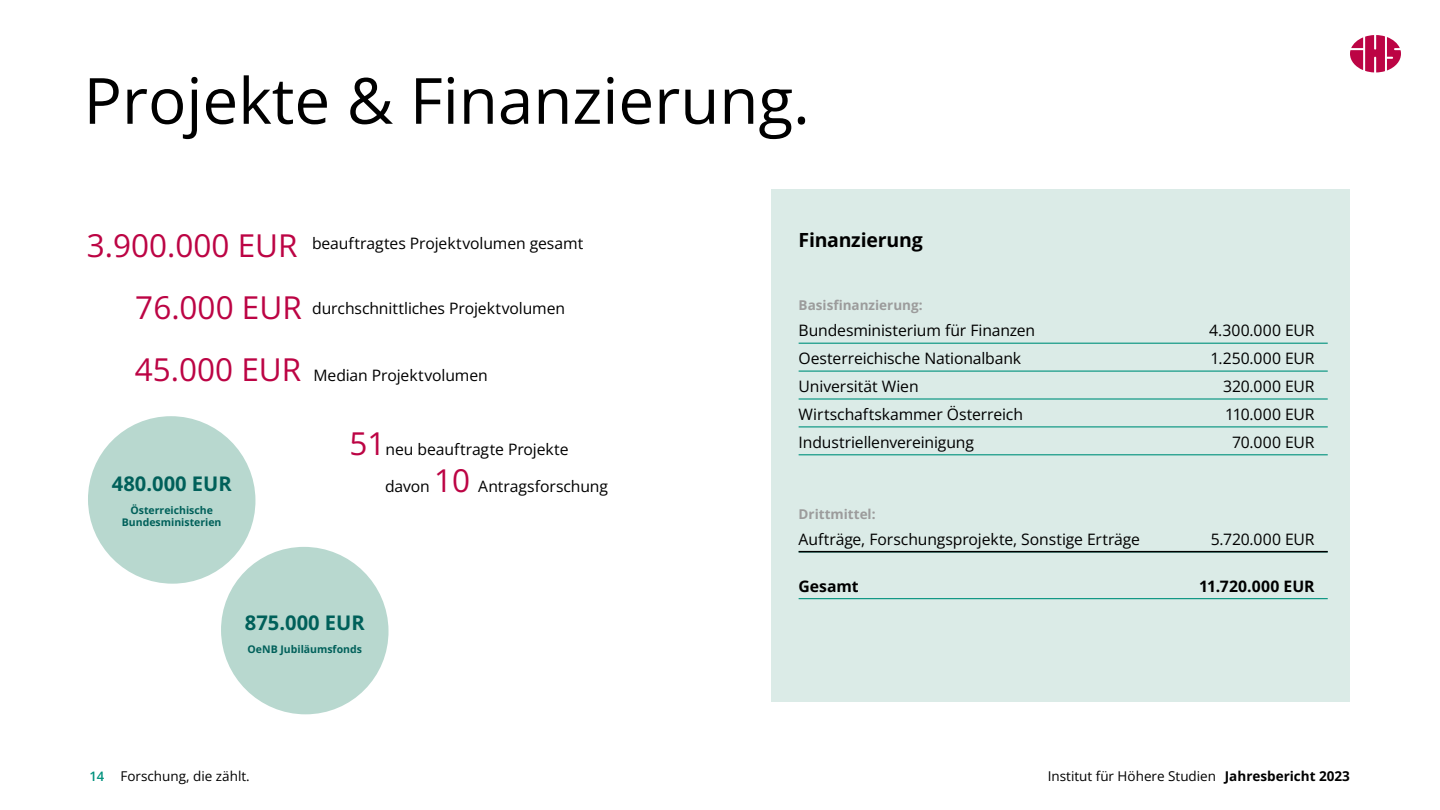
<style>
.page{position:relative;width:1440px;height:810px;background:#fff}
.page>*{position:absolute;margin:0;border:0;box-sizing:border-box;transform-origin:0 0}
.t1{font:63.75px "Open Sans";color:#000}
.t2{font:700 20.17px "Open Sans";color:#00605a}
.t3{font:700 19.5px "Open Sans";letter-spacing:-.015em;color:#000}
.t4{font:15.75px "Open Sans";letter-spacing:-.01em;color:#000}
.t5{font:700 15.75px "Open Sans";color:#000}
.t6{font:15.75px "Open Sans";letter-spacing:.01em;color:#000}
.t7{font:13.5px "Open Sans";color:#000}
.t8{font:700 13.5px "Open Sans";color:#9c9c9c}
.t9{font:700 10.5px/12px "Open Sans";color:#00605a;text-align:center}
.s1{font-size:31.5px;color:#bc0444}
.s2{font-weight:600;font-size:13.05px;color:#00917d}
.s3{font-weight:700}
</style>
<div class="page">
<svg style="left:1350px;top:35px;width:51px;height:37px"></svg>
<div style="left:772px;top:189px;width:578px;height:513px;background:#dbebe7"></div>
<svg style="left:88px;top:416px;width:301px;height:298px"></svg>
<hr style="left:799px;top:343px;width:529px;height:1px;background:#00917d">
<hr style="left:799px;top:371px;width:529px;height:1px;background:#00917d">
<hr style="left:799px;top:398px;width:529px;height:2px;background:#00917d">
<hr style="left:799px;top:426px;width:529px;height:1px;background:#00917d">
<hr style="left:799px;top:454px;width:529px;height:1px;background:#00917d">
<hr style="left:799px;top:598px;width:529px;height:1px;background:#00917d">
<hr style="left:799px;top:551px;width:529px;height:1px;background:#000">
<h1 class="t1" style="left:84px;top:57px;width:728px">Projekte &amp; Finanzierung.</h1>
<p class="t4" style="left:87px;top:233px;width:498px"><span class="s1">3.900.000 EUR</span> beauftragtes Projektvolumen gesamt</p>
<p class="t4" style="left:135px;top:297px;width:431px"><span class="s1">76.000 EUR</span> durchschnittliches Projektvolumen</p>
<p class="t4" style="left:135px;top:365px;width:354px"><span class="s1">45.000 EUR</span> Median Projektvolumen</p>
<p class="t2" style="left:112px;top:470px;width:121px">480.000 EUR</p>
<p class="t9" style="left:122px;top:504px;width:101px">Österreichische<br>Bundesministerien</p>
<p class="t4" style="left:350px;top:438px;width:221px"><span class="s1">51</span>neu beauftragte Projekte</p>
<p class="t4" style="left:385px;top:475px;width:225px">davon <span class="s1">10</span> Antragsforschung</p>
<p class="t2" style="left:245px;top:609px;width:121px">875.000 EUR</p>
<p class="t9" style="left:248px;top:643px;width:116px">OeNB Jubiläumsfonds</p>
<p class="t3" style="left:799px;top:227px;width:126px">Finanzierung</p>
<p class="t8" style="left:799px;top:296px;width:126px">Basisfinanzierung:</p>
<p class="t4" style="left:799px;top:320px;width:238px">Bundesministerium für Finanzen</p>
<p class="t6" style="left:1209px;top:320px;width:107px">4.300.000 EUR</p>
<p class="t4" style="left:799px;top:348px;width:224px">Oesterreichische Nationalbank</p>
<p class="t4" style="left:1211px;top:348px;width:106px">1.250.000 EUR</p>
<p class="t4" style="left:799px;top:376px;width:122px">Universität Wien</p>
<p class="t4" style="left:1223px;top:376px;width:93px">320.000 EUR</p>
<p class="t4" style="left:799px;top:403px;width:226px">Wirtschaftskammer Österreich</p>
<p class="t4" style="left:1225px;top:403px;width:91px">110.000 EUR</p>
<p class="t4" style="left:799px;top:431px;width:177px">Industriellenvereinigung</p>
<p class="t4" style="left:1232px;top:431px;width:84px">70.000 EUR</p>
<p class="t8" style="left:799px;top:504px;width:78px">Drittmittel:</p>
<p class="t4" style="left:799px;top:528px;width:343px">Aufträge, Forschungsprojekte, Sonstige Erträge</p>
<p class="t4" style="left:1211px;top:528px;width:105px">5.720.000 EUR</p>
<p class="t5" style="left:799px;top:575px;width:61px">Gesamt</p>
<p class="t5" style="left:1199px;top:575px;width:117px">11.720.000 EUR</p>
<p class="t7" style="left:89px;top:766px;width:162px"><span class="s2">14</span> Forschung, die zählt.</p>
<p class="t7" style="left:1048px;top:766px;width:304px">Institut für Höhere Studien <span class="s3">Jahresbericht 2023</span></p>
</div>
